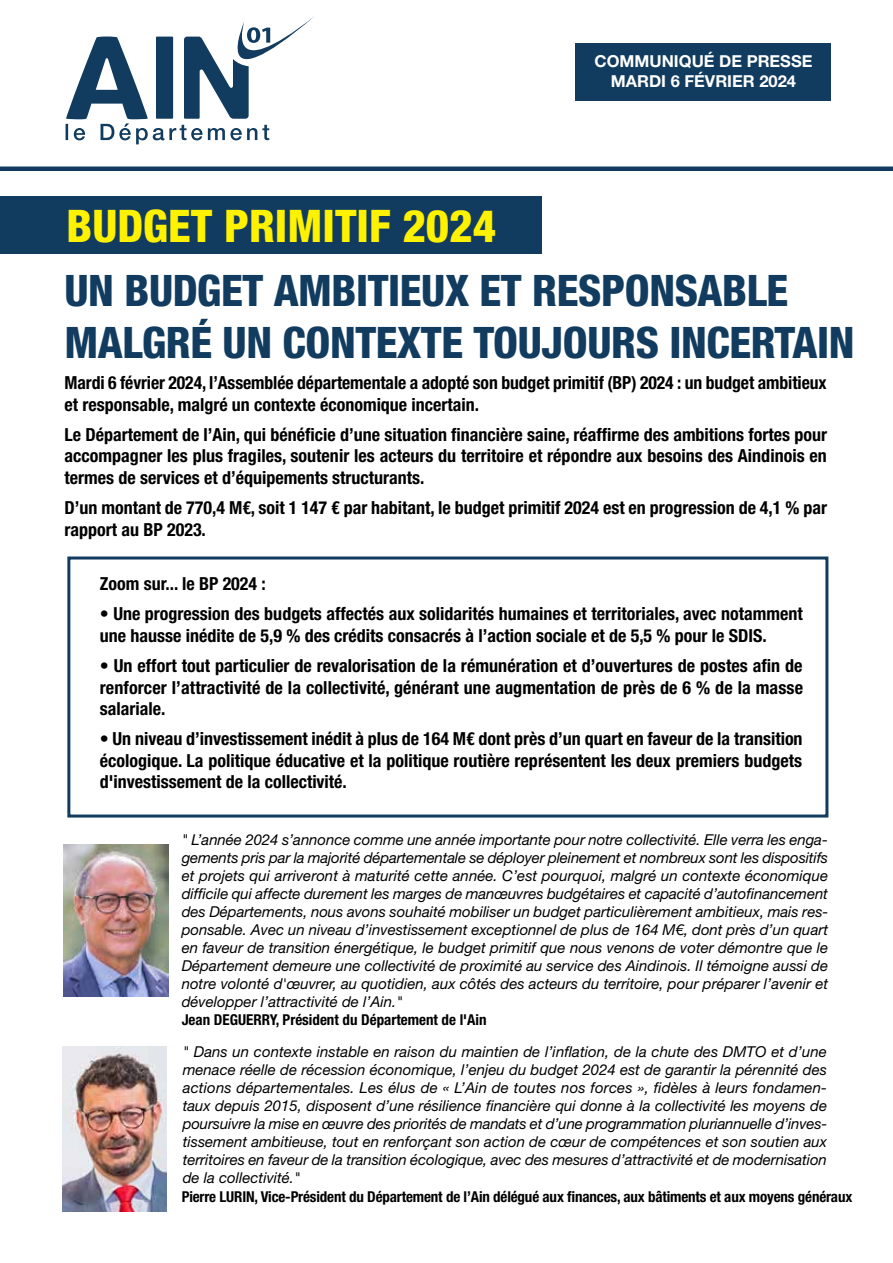
<style>
.page{position:relative;width:893px;height:1263px;background:#fff}
.page>*{position:absolute;margin:0;border:0;box-sizing:border-box;transform-origin:0 0}
.t1{font:800 condensed 45px "Helvetica Neue LT Pro";color:#fff200}
.t2{font:800 condensed 43.5px/52.2px "Helvetica Neue LT Pro";letter-spacing:-.01em;color:#123c5f}
.t3{font:700 condensed 18px/21.6px "Helvetica Neue LT Pro";color:#000}
.t4{font:700 16.5px/19.8px "Helvetica Neue LT Pro";color:#fff;text-align:center}
.t5{font:italic 15px/18px "Helvetica Neue LT Pro";color:#000;text-align:justify}
.t6{font:700 condensed 15px "Helvetica Neue LT Pro";letter-spacing:-.01em;color:#000}
</style>
<div class="page">
<svg style="left:66px;top:17px;width:248px;height:127px"></svg>
<div style="left:0;top:166px;width:893px;height:5px;background:#123c5f"></div>
<div style="left:0;top:197px;width:541px;height:57px;background:#123c5f"></div>
<div style="left:576px;top:43px;width:255px;height:57px;background:#123c5f"></div>
<div style="left:67px;top:556px;width:761px;height:261px;border:3px solid #123c5f"></div>
<img style="left:64px;top:844px;width:104px;height:152px">
<img style="left:62px;top:1046px;width:104px;height:165px">
<h1 class="t1" style="left:67px;top:198px;width:431px">BUDGET PRIMITIF 2024</h1>
<p class="t4" style="left:594px;top:51px;width:219px">COMMUNIQUÉ DE PRESSE<br>MARDI 6 FÉVRIER 2024</p>
<h2 class="t2" style="left:64px;top:264px;width:791px">UN BUDGET AMBITIEUX ET RESPONSABLE<br>MALGRÉ UN CONTEXTE TOUJOURS INCERTAIN</h2>
<p class="t3" style="left:64px;top:372px;width:764px">Mardi 6 février 2024, l’Assemblée départementale a adopté son budget primitif (BP) 2024 : un budget ambitieux et responsable, malgré un contexte économique incertain.</p>
<p class="t3" style="left:64px;top:424px;width:764px;text-align:justify">Le Département de l’Ain, qui bénéficie d’une situation financière saine, réaffirme des ambitions fortes pour accompagner les plus fragiles, soutenir les acteurs du territoire et répondre aux besoins des Aindinois en termes de services et d’équipements structurants.</p>
<p class="t3" style="left:64px;top:497px;width:764px">D’un montant de 770,4 M€, soit 1 147 € par habitant, le budget primitif 2024 est en progression de 4,1 % par rapport au BP 2023.</p>
<p class="t3" style="left:100px;top:573px;width:168px">Zoom sur... le BP 2024 :</p>
<p class="t3" style="left:100px;top:603px;width:704px">• Une progression des budgets affectés aux solidarités humaines et territoriales, avec notamment une hausse inédite de 5,9 % des crédits consacrés à l’action sociale et de 5,5 % pour le SDIS.</p>
<p class="t3" style="left:100px;top:655px;width:705px;text-align:justify">• Un effort tout particulier de revalorisation de la rémunération et d’ouvertures de postes afin de renforcer l’attractivité de la collectivité, générant une augmentation de près de 6 % de la masse salariale.</p>
<p class="t3" style="left:100px;top:728px;width:704px;text-align:justify">• Un niveau d’investissement inédit à plus de 164 M€ dont près d’un quart en faveur de la transition écologique. La politique éducative et la politique routière représentent les deux premiers budgets d'investissement de la collectivité.</p>
<p class="t5" style="left:182px;top:830px;width:648px">" L’année 2024 s’annonce comme une année importante pour notre collectivité. Elle verra les enga&shy;gements pris par la majorité départementale se déployer pleinement et nombreux sont les dispositifs et projets qui arriveront à maturité cette année. C’est pourquoi, malgré un contexte économique difficile qui affecte durement les marges de manœuvres budgétaires et capacité d’autofinancement des Départements, nous avons souhaité mobiliser un budget particulièrement ambitieux, mais res&shy;ponsable. Avec un niveau d’investissement exceptionnel de plus de 164 M€, dont près d’un quart en faveur de transition énergétique, le budget primitif que nous venons de voter démontre que le Département demeure une collectivité de proximité au service des Aindinois. Il témoigne aussi de notre volonté d'œuvrer, au quotidien, aux côtés des acteurs du territoire, pour préparer l’avenir et développer l’attractivité de l’Ain."</p>
<p class="t6" style="left:182px;top:1011px;width:306px">Jean DEGUERRY, Président du Département de l'Ain</p>
<p class="t5" style="left:183px;top:1042px;width:646px">" Dans un contexte instable en raison du maintien de l’inflation, de la chute des DMTO et d’une menace réelle de récession économique, l’enjeu du budget 2024 est de garantir la pérennité des actions départementales. Les élus de « L’Ain de toutes nos forces », fidèles à leurs fondamen&shy;taux depuis 2015, disposent d’une résilience financière qui donne à la collectivité les moyens de poursuivre la mise en œuvre des priorités de mandats et d’une programmation pluriannuelle d’inves&shy;tissement ambitieuse, tout en renforçant son action de cœur de compétences et son soutien aux territoires en faveur de la transition écologique, avec des mesures d’attractivité et de modernisation de la collectivité."</p>
<p class="t6" style="left:182px;top:1188px;width:672px">Pierre LURIN, Vice-Président du Département de l’Ain délégué aux finances, aux bâtiments et aux moyens généraux</p>
</div>
